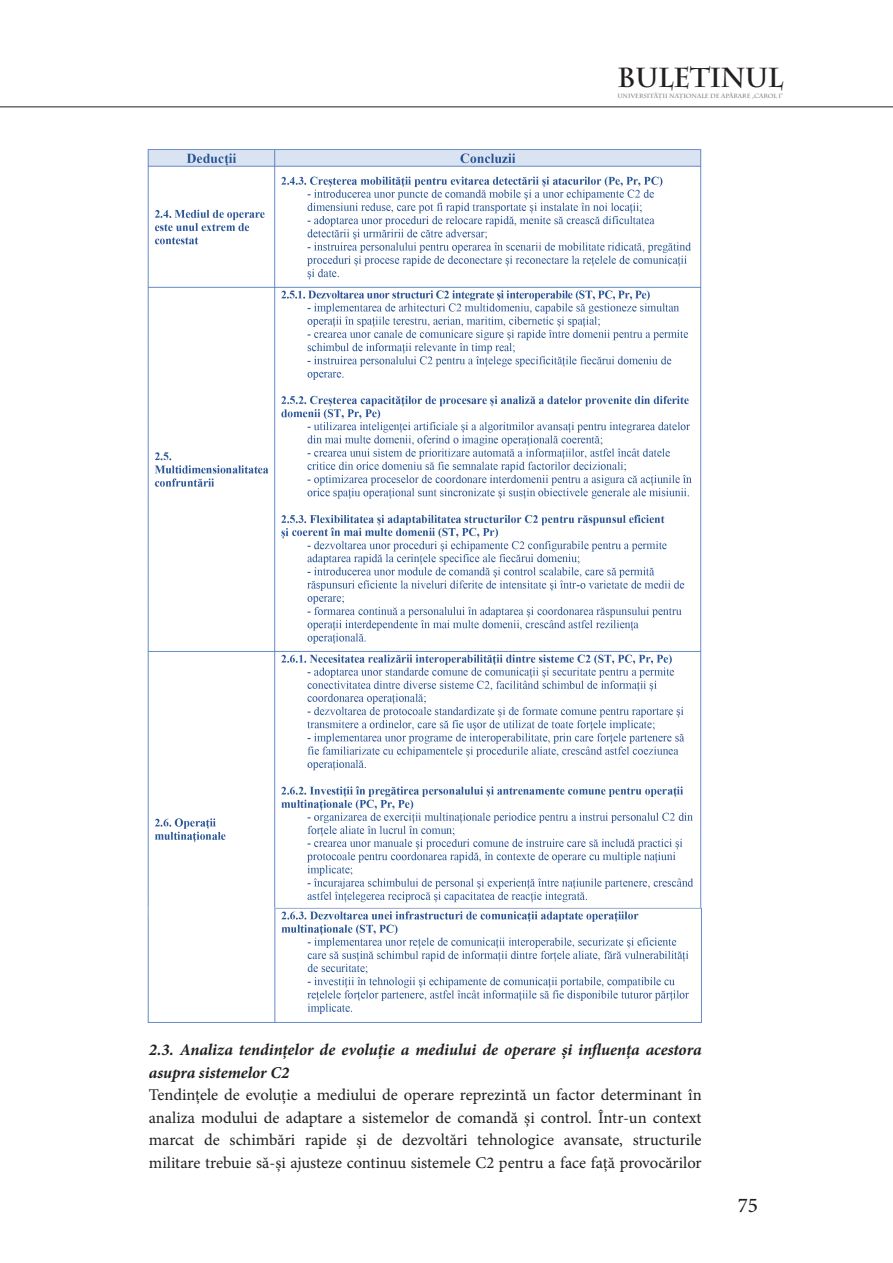
<style>
.page{position:relative;width:893px;height:1263px;background:#fff}
.page>*{position:absolute;margin:0;border:0;box-sizing:border-box;transform-origin:0 0}
.t1{font:700 27.45px "Charlemagne Std";letter-spacing:-.03em;color:#231f20}
.t2{font:500 21px "Minion Pro";color:#231f20}
.Text_de_baza{font:16.5px/22.5px "Minion Pro";color:#231f20;text-align:justify}
.Text_de_baza-2{font:italic 700 16.5px/22.5px "Minion Pro";letter-spacing:-.005em;color:#231f20}
.t3{font:700 6px "Charlemagne Std";color:#808181}
</style>
<div class="page">
<hr style="left:0;top:106px;width:893px;height:1px;background:#231f20">
<img style="left:147px;top:149px;width:555px;height:756px">
<img style="left:147px;top:905px;width:555px;height:118px">
<h1 class="t1" style="left:617px;top:62px;width:168px">BULETINUL</h1>
<p class="t3" style="left:617px;top:93px;width:167px">UNIVERSITÃTII NATIONALE DE APÃRARE „CAROL I”</p>
<p class="Text_de_baza-2" style="left:149px;top:1038px;width:554px">2.3. Analiza tendințelor de evoluție a mediului de operare și influența acestora asupra sistemelor C2</p>
<p class="Text_de_baza" style="left:149px;top:1084px;width:554px">Tendințele de evoluție a mediului de operare reprezintă un factor determinant în analiza modului de adaptare a sistemelor de comandă și control. Într-un context marcat de schimbări rapide și de dezvoltări tehnologice avansate, structurile militare trebuie să-și ajusteze continuu sistemele C2 pentru a face față provocărilor</p>
<p class="t2" style="left:738px;top:1191px;width:22px">75</p>
</div>
